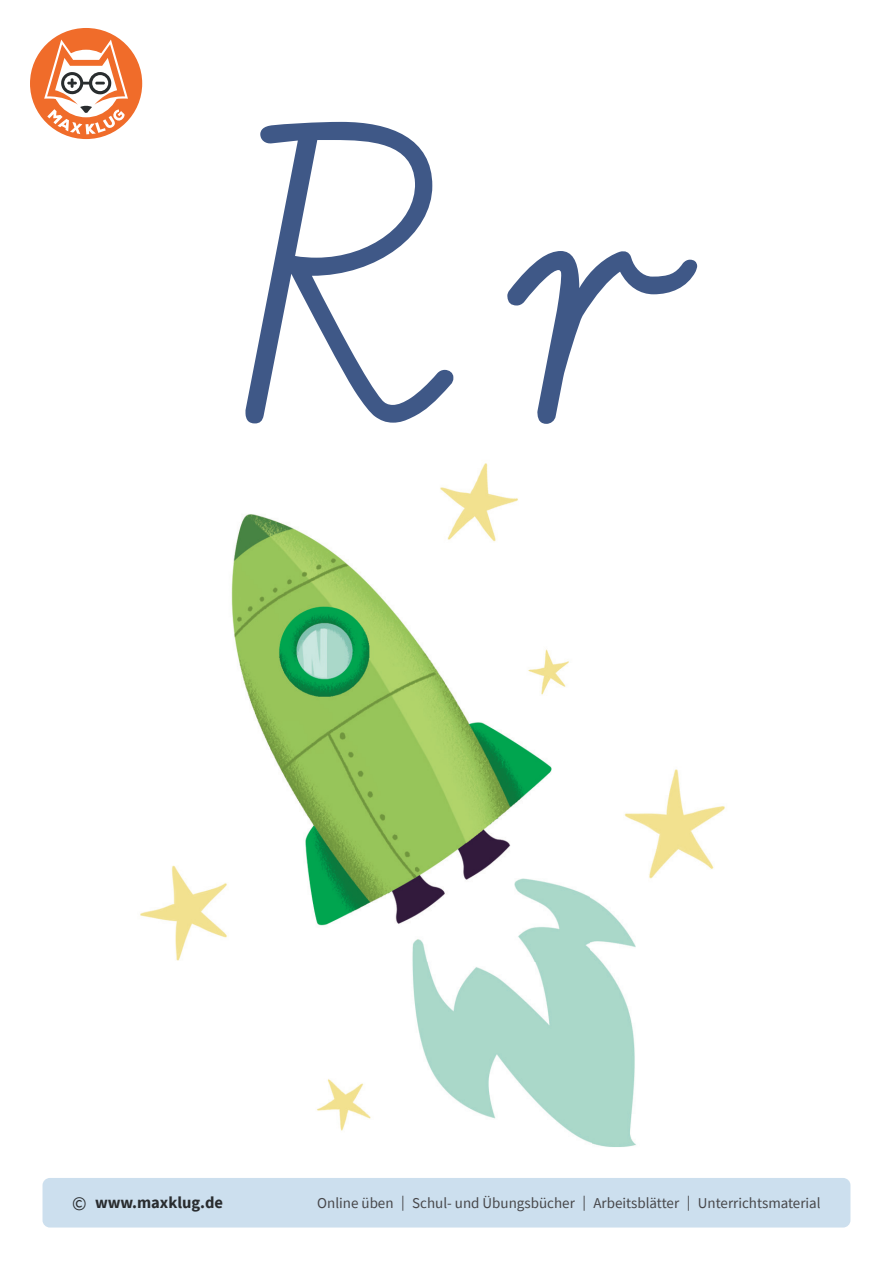
<style>
.page{position:relative;width:893px;height:1263px;background:#fff}
.page>*{position:absolute;margin:0;border:0;box-sizing:border-box;transform-origin:0 0}
.t1{font:412.5px "schulausgangsschrift";color:#3f5887}
.t2{font:700 16.5px "Source Sans Pro";color:#292c2f}
.t3{font:15px "Source Sans Pro";color:#47474a}
.s1{font-weight:400;font-size:19.5px}
</style>
<div class="page">
<div style="left:43px;top:1178px;width:807px;height:49px;background:#ccdfee;border-radius:7px"></div>
<svg style="left:30px;top:28px;width:113px;height:112px"></svg>
<img style="left:140px;top:463px;width:585px;height:684px">
<h1 class="t1" style="left:215px;top:51px;width:419px">Rr</h1>
<p class="t2" style="left:72px;top:1191px;width:152px"><span class="s1">©</span> www.maxklug.de</p>
<p class="t3" style="left:317px;top:1194px;width:505px">Online üben | Schul- und Übungsbücher | Arbeitsblätter | Unterrichtsmaterial</p>
</div>
